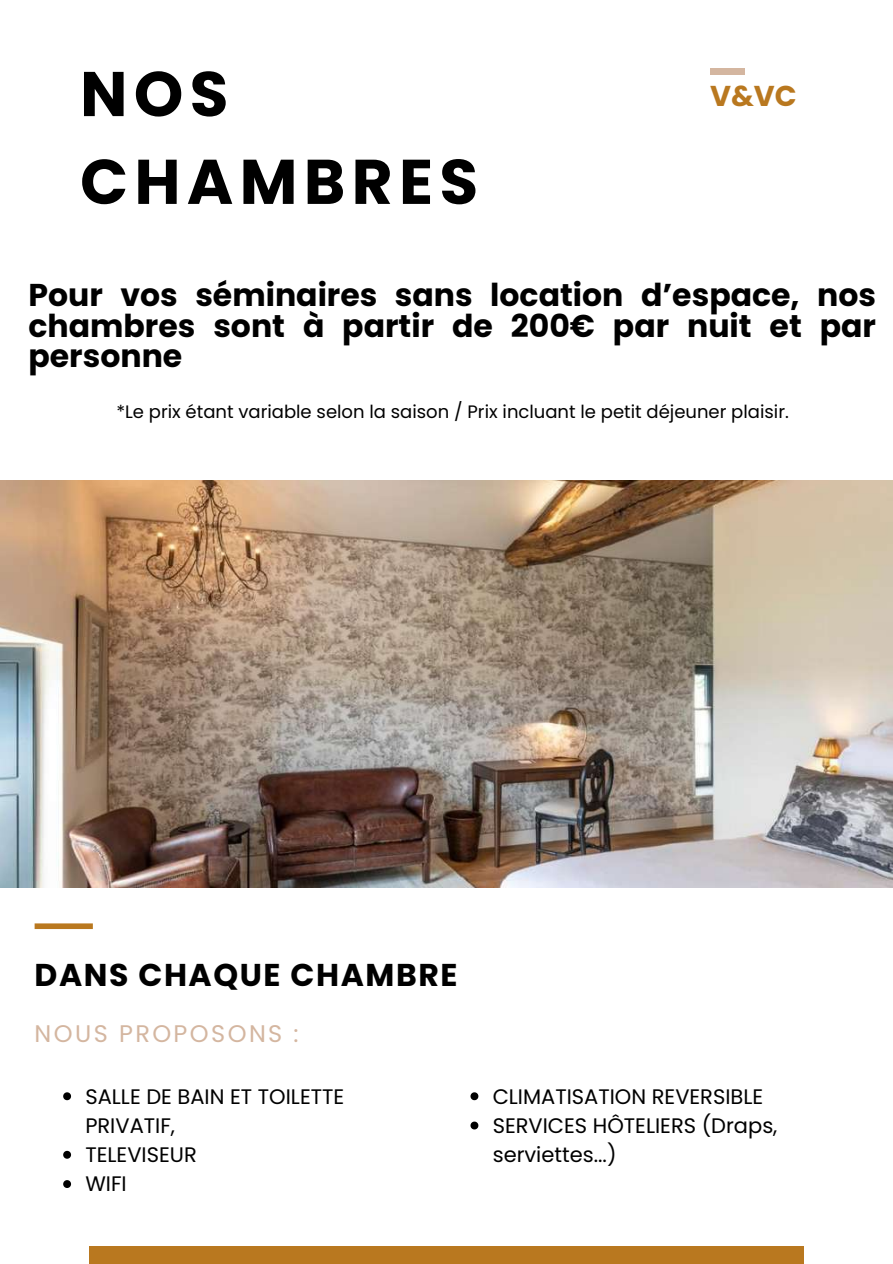
<style>
.page{position:relative;width:893px;height:1264px;background:#fff}
.page>*{position:absolute;margin:0;border:0;box-sizing:border-box;transform-origin:0 0}
.t1{font:700 63px/87.8px "Poppins";letter-spacing:.1em;color:#000}
.t2{font:700 31.5px/30.3px "Poppins";color:#000;text-align:justify}
.t3{font:700 31.5px "Poppins";letter-spacing:.05em;color:#000}
.t4{font:700 28.65px "Poppins";color:#b9781f}
.t5{font:24px "Poppins";letter-spacing:.1em;color:#d4b6a0}
.t6{font:21px/29.2px "Poppins";color:#000}
.t7{font:18px "Poppins";color:#000}
</style>
<div class="page">
<div style="left:90px;top:1246px;width:714px;height:17px;background:#b9781f"></div>
<div style="left:35px;top:923px;width:58px;height:6px;background:#b9781f"></div>
<div style="left:710px;top:68px;width:35px;height:6px;background:#d4b6a0"></div>
<img style="left:0;top:480px;width:892px;height:407px">
<svg style="left:63px;top:1092px;width:8px;height:8px"></svg>
<svg style="left:63px;top:1150px;width:8px;height:8px"></svg>
<svg style="left:63px;top:1180px;width:8px;height:7px"></svg>
<svg style="left:470px;top:1092px;width:8px;height:8px"></svg>
<svg style="left:470px;top:1121px;width:8px;height:8px"></svg>
<h1 class="t1" style="left:80px;top:50px;width:399px">NOS<br>CHAMBRES</h1>
<h3 class="t4" style="left:710px;top:76px;width:88px">V&amp;VC</h3>
<h2 class="t2" style="left:28px;top:280px;width:849px">Pour vos séminaires sans location d’espace, nos chambres sont à partir de 200€ par nuit et par personne</h2>
<p class="t7" style="left:116px;top:399px;width:674px">*Le prix étant variable selon la saison / Prix incluant le petit déjeuner plaisir.</p>
<h2 class="t3" style="left:35px;top:952px;width:424px">DANS CHAQUE CHAMBRE</h2>
<p class="t5" style="left:35px;top:1017px;width:265px">NOUS PROPOSONS :</p>
<p class="t6" style="left:85px;top:1081px;width:260px">SALLE DE BAIN ET TOILETTE<br>PRIVATIF,<br>TELEVISEUR<br>WIFI</p>
<p class="t6" style="left:492px;top:1081px;width:286px">CLIMATISATION REVERSIBLE<br>SERVICES HÔTELIERS (Draps, serviettes...)</p>
</div>
